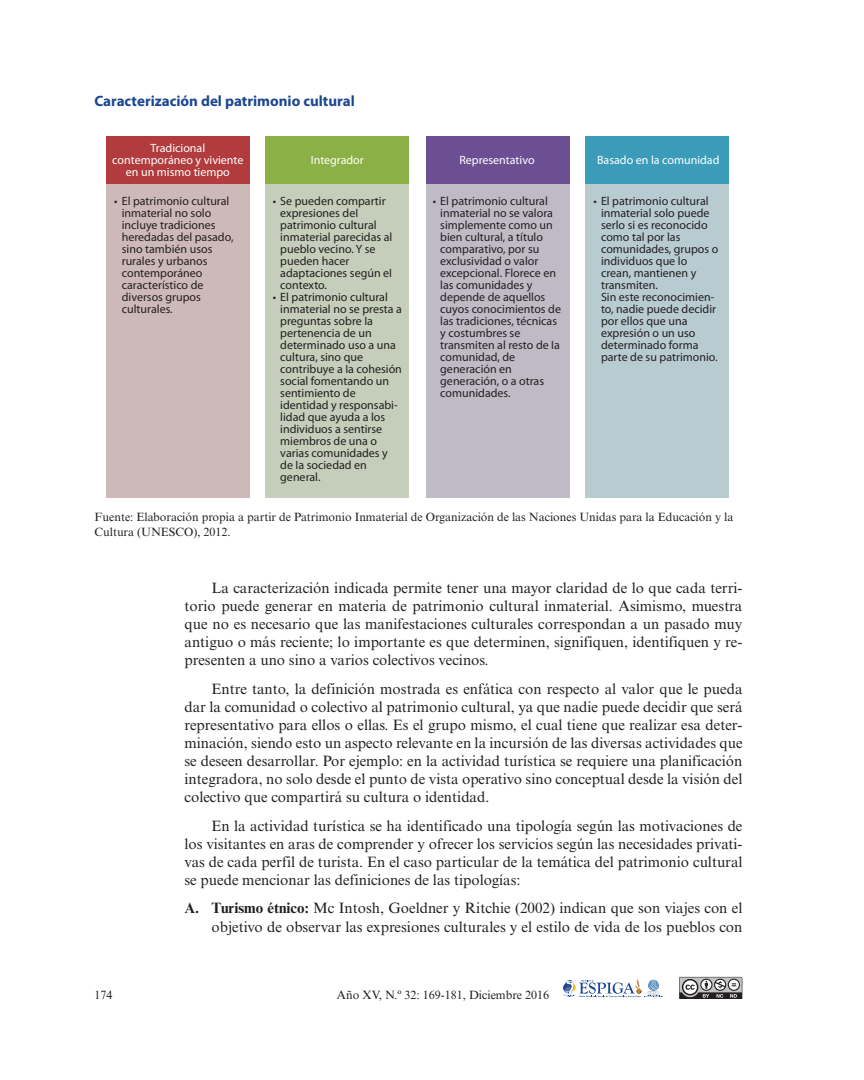
<style>
.page{position:relative;width:864px;height:1080px;background:#fff}
.page>*{position:absolute;margin:0;border:0;box-sizing:border-box;transform-origin:0 0}
._01-Texto_Normal{font:15px/18px "Times New Roman MT Std";color:#231f20;text-align:justify}
._11-Sangría_Negativa{font:15px/18px "Times New Roman MT Std";color:#231f20;text-align:right}
._08-Subtítulo_1_-_Az{font:700 15px "Myriad Pro";color:#1b4691}
.t1{font:12px/12px "Myriad Pro";color:#231f20}
._15-Cuadros_Pie{font:12px/15px "Times New Roman MT Std";color:#231f20}
.t2{font:12px/12px "Myriad Pro";color:#fff;text-align:center}
.s1{font-weight:700}
</style>
<div class="page">
<svg style="left:563px;top:978px;width:100px;height:19px"></svg>
<div style="left:107px;top:182px;width:143px;height:316px;background:#ceb9b9"></div>
<div style="left:265px;top:182px;width:144px;height:316px;background:#c5ceba"></div>
<div style="left:426px;top:182px;width:144px;height:316px;background:#c0bac6"></div>
<div style="left:586px;top:182px;width:143px;height:316px;background:#b8cbd1"></div>
<div style="left:107px;top:136px;width:143px;height:48px;background:#b13b3d"></div>
<div style="left:265px;top:136px;width:144px;height:48px;background:#8ab046"></div>
<div style="left:426px;top:136px;width:144px;height:48px;background:#6c4e92"></div>
<div style="left:586px;top:136px;width:143px;height:48px;background:#3a9cb9"></div>
<svg style="left:679px;top:977px;width:63px;height:22px"></svg>
<p class="_08-Subtítulo_1_-_Az" style="left:94px;top:91px;width:262px">Caracterización del patrimonio cultural</p>
<p class="t2" style="left:112px;top:142px;width:133px">Tradicional contemporáneo y viviente en un mismo tiempo</p>
<p class="t2" style="left:311px;top:153px;width:55px">Integrador</p>
<p class="t2" style="left:459px;top:153px;width:77px">Representativo</p>
<p class="t2" style="left:597px;top:154px;width:124px">Basado en la comunidad</p>
<p class="t1" style="left:122px;top:195px;width:113px;text-indent:-8px">• El patrimonio cultural inmaterial no solo incluye tradiciones heredadas del pasado, sino también usos rurales y urbanos contemporáneo característico de diversos grupos culturales.</p>
<p class="t1" style="left:280px;top:195px;width:114px;text-indent:-8px">• Se pueden compartir expresiones deI patrimonio cultural inmaterial parecidas al pueblo vecino. Y se pueden hacer adaptaciones según eI contexto.</p>
<p class="t1" style="left:440px;top:195px;width:122px;text-indent:-8px">• El patrimonio cultural inmaterial no se valora simplemente como un bien cultural, a título comparativo, por su exclusividad o valor excepcional. Florece en las comunidades y depende de aquellos cuyos conocimientos de las tradiciones, técnicas y costumbres se transmiten al resto de Ia comunidad, de generación en generación, o a otras comunidades.</p>
<p class="t1" style="left:601px;top:195px;width:119px;text-indent:-7px">• El patrimonio cultural inmaterial solo puede serlo si es reconocido como tal por las comunidades, grupos o individuos que lo crean, mantienen y transmiten.<br>Sin este reconocimien&shy;to, nadie puede decidir por ellos que una expresión o un uso determinado forma parte de su patrimonio.</p>
<p class="t1" style="left:280px;top:291px;width:123px;text-indent:-8px">• El patrimonio cultural inmaterial no se presta a preguntas sobre Ia pertenencia de un determinado uso a una cultura, sino que contribuye a Ia cohesión social fomentando un sentimiento de identidad y responsabi&shy;lidad que ayuda a los individuos a sentirse miembros de una o varias comunidades y de Ia sociedad en general.</p>
<p class="_15-Cuadros_Pie" style="left:94px;top:509px;width:640px">Fuente: Elaboración propia a partir de Patrimonio Inmaterial de Organización de las Naciones Unidas para la Educación y la<br>Cultura (UNESCO), 2012.</p>
<p class="_01-Texto_Normal" style="left:184px;top:579px;width:560px;text-indent:27px">La caracterización indicada permite tener una mayor claridad de lo que cada terri&shy;torio puede generar en materia de patrimonio cultural inmaterial. Asimismo, muestra que no es necesario que las manifestaciones culturales correspondan a un pasado muy antiguo o más reciente; lo importante es que determinen, signifiquen, identifiquen y re&shy;presenten a uno sino a varios colectivos vecinos.</p>
<p class="_01-Texto_Normal" style="left:184px;top:680px;width:560px;text-indent:27px">Entre tanto, la definición mostrada es enfática con respecto al valor que le pueda dar la comunidad o colectivo al patrimonio cultural, ya que nadie puede decidir que será representativo para ellos o ellas. Es el grupo mismo, el cual tiene que realizar esa deter&shy;minación, siendo esto un aspecto relevante en la incursión de las diversas actividades que se deseen desarrollar. Por ejemplo: en la actividad turística se requiere una planificación integradora, no solo desde el punto de vista operativo sino conceptual desde la visión del colectivo que compartirá su cultura o identidad.</p>
<p class="_01-Texto_Normal" style="left:184px;top:817px;width:560px;text-indent:27px">En la actividad turística se ha identificado una tipología según las motivaciones de los visitantes en aras de comprender y ofrecer los servicios según las necesidades privati&shy;vas de cada perfil de turista. En el caso particular de la temática del patrimonio cultural se puede mencionar las definiciones de las tipologías:</p>
<p class="_11-Sangría_Negativa" style="left:184px;top:899px;width:560px"><span class="s1">A. Turismo étnico:</span> Mc Intosh, Goeldner y Ritchie (2002) indican que son viajes con el objetivo de observar las expresiones culturales y el estilo de vida de los pueblos con</p>
<p class="_15-Cuadros_Pie" style="left:94px;top:987px;width:19px">174</p>
<p class="_15-Cuadros_Pie" style="left:337px;top:987px;width:214px">Año XV, N.º 32: 169-181, Diciembre 2016</p>
</div>
